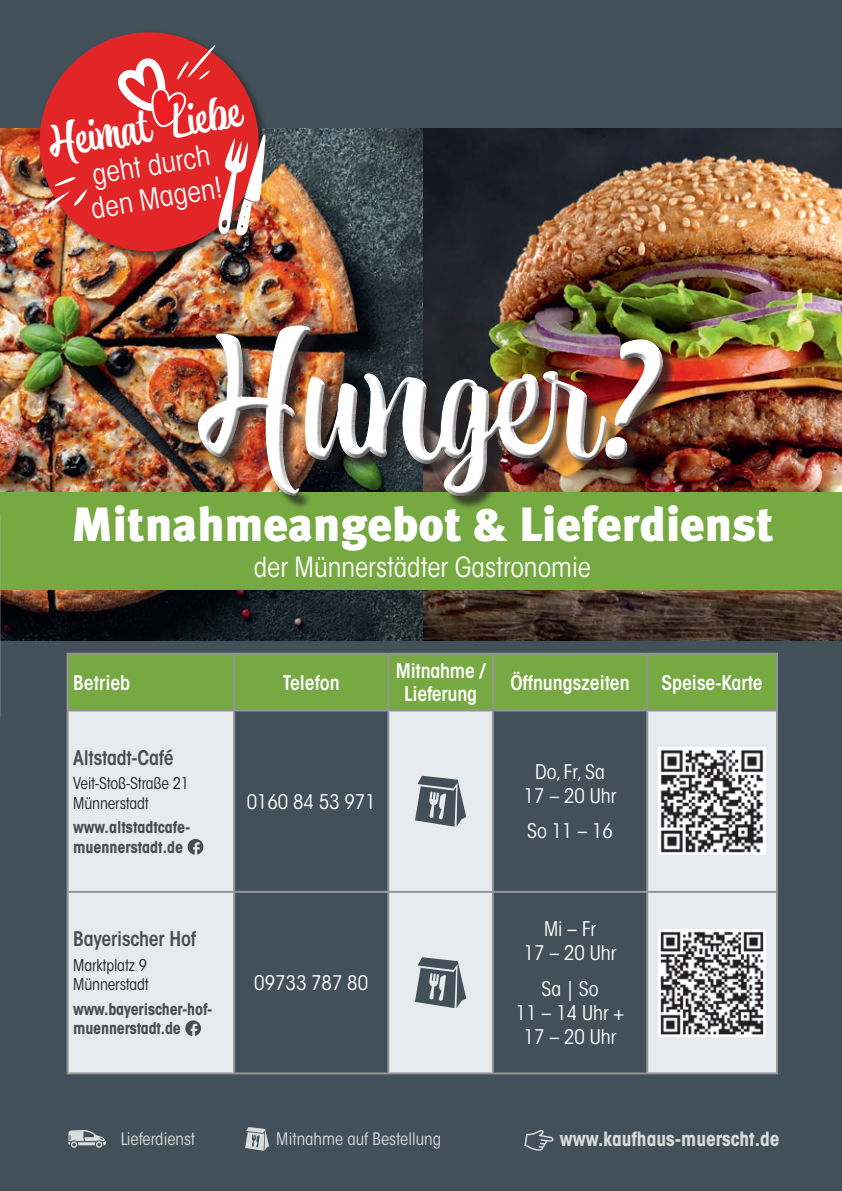
<style>
.page{position:relative;width:842px;height:1191px;background:#425159}
.page>*{position:absolute;margin:0;border:0;box-sizing:border-box;transform-origin:0 0}
.t1{font:164px "Atocha";color:#fff}
.t2{font:900 48px "Meta Plus";color:#fff}
.t3{font:43px "Atocha";color:#fff}
.t4{font:condensed 28.6px/33.6px "ITC Avant Garde Std";color:#fff}
.t5{font:condensed 27.6px "ITC Avant Garde Std";color:#fff}
.t6{font:condensed 20px/24px "ITC Avant Garde Std";color:#fff;text-align:center}
.t7{font:600 condensed 20px/23px "ITC Avant Garde Std";color:#fff;text-align:center}
.t8{font:600 condensed 20px "ITC Avant Garde Std";letter-spacing:-.01em;color:#4b4c4d}
.t9{font:700 condensed 19.4px "ITC Avant Garde Std";color:#fff}
.t10{font:condensed 17.2px "ITC Avant Garde Std";color:#fff}
.t11{font:700 condensed 16px/19.2px "ITC Avant Garde Std";letter-spacing:-.01em;color:#4b4c4d}
.t12{font:condensed 16px/19.2px "ITC Avant Garde Std";letter-spacing:-.01em;color:#231f20}
.s1{font-family:"Lucida Handwriting";font-style:italic}
.s2{font-family:"Freehand 521 BT Regular C"}
</style>
<div class="page">
<img style="left:0;top:129px;width:842px;height:511px">
<div style="left:0;top:492px;width:842px;height:97px;background:#76a941"></div>
<div style="left:200px;top:328px;width:476px;height:183px;background:#231f20;opacity:.75"></div>
<div style="left:192px;top:320px;width:477px;height:172px;background:#fff;opacity:.75"></div>
<div style="left:192px;top:326px;width:477px;height:176px;background:#231f20;opacity:.98"></div>
<svg style="left:68px;top:1130px;width:38px;height:17px"></svg>
<svg style="left:245px;top:1127px;width:24px;height:23px"></svg>
<svg style="left:524px;top:1129px;width:30px;height:21px"></svg>
<div style="left:37px;top:29px;width:234px;height:234px;background:#231f20;opacity:.75"></div>
<img style="left:31px;top:29px;width:236px;height:231px">
<svg style="left:44px;top:171px;width:44px;height:39px;background:#dd4845"></svg>
<svg style="left:115px;top:45px;width:151px;height:192px;background:#d54242"></svg>
<img style="left:0;top:514px;width:1px;height:203px">
<div style="left:69px;top:654px;width:707px;height:55px;background:#76a941"></div>
<svg style="left:69px;top:711px;width:707px;height:361px;fill:#e7ebed"></svg>
<hr style="left:233px;top:654px;width:2px;height:55px;background:#939598">
<hr style="left:387px;top:654px;width:2px;height:55px;background:#939598">
<hr style="left:233px;top:711px;width:2px;height:180px;background:#939598">
<hr style="left:387px;top:711px;width:2px;height:180px;background:#939598">
<hr style="left:69px;top:891px;width:165px;height:2px;background:#939598">
<hr style="left:234px;top:891px;width:154px;height:2px;background:#939598">
<hr style="left:233px;top:893px;width:2px;height:179px;background:#939598">
<hr style="left:388px;top:891px;width:105px;height:2px;background:#939598">
<hr style="left:387px;top:893px;width:2px;height:179px;background:#939598">
<hr style="left:493px;top:891px;width:154px;height:2px;background:#939598">
<hr style="left:647px;top:891px;width:129px;height:2px;background:#939598">
<hr style="left:67px;top:1072px;width:167px;height:2px;background:#939598">
<hr style="left:234px;top:1072px;width:154px;height:2px;background:#939598">
<hr style="left:388px;top:1072px;width:105px;height:2px;background:#939598">
<hr style="left:493px;top:1072px;width:154px;height:2px;background:#939598">
<hr style="left:647px;top:1072px;width:131px;height:2px;background:#939598">
<hr style="left:492px;top:654px;width:2px;height:55px;background:#939598">
<hr style="left:646px;top:654px;width:2px;height:55px;background:#939598">
<hr style="left:492px;top:711px;width:2px;height:180px;background:#939598">
<hr style="left:646px;top:711px;width:2px;height:180px;background:#939598">
<hr style="left:492px;top:893px;width:2px;height:179px;background:#939598">
<hr style="left:646px;top:893px;width:2px;height:179px;background:#939598">
<hr style="left:67px;top:710px;width:2px;height:182px;background:#939598">
<hr style="left:776px;top:710px;width:2px;height:182px;background:#939598">
<hr style="left:67px;top:892px;width:2px;height:180px;background:#939598">
<hr style="left:776px;top:892px;width:2px;height:180px;background:#939598">
<hr style="left:67px;top:653px;width:167px;height:1px;background:#939598">
<hr style="left:67px;top:654px;width:2px;height:56px;background:#939598">
<hr style="left:234px;top:653px;width:154px;height:1px;background:#939598">
<hr style="left:388px;top:653px;width:105px;height:1px;background:#939598">
<hr style="left:493px;top:653px;width:154px;height:1px;background:#939598">
<hr style="left:647px;top:653px;width:131px;height:1px;background:#939598">
<hr style="left:776px;top:654px;width:2px;height:56px;background:#939598">
<hr style="left:69px;top:709px;width:165px;height:2px;background:#939598">
<hr style="left:234px;top:709px;width:154px;height:2px;background:#939598">
<hr style="left:388px;top:709px;width:105px;height:2px;background:#939598">
<hr style="left:493px;top:709px;width:154px;height:2px;background:#939598">
<hr style="left:647px;top:709px;width:129px;height:2px;background:#939598">
<svg style="left:188px;top:839px;width:15px;height:15px"></svg>
<svg style="left:415px;top:775px;width:51px;height:51px"></svg>
<img style="left:659px;top:747px;width:107px;height:107px">
<svg style="left:185px;top:1020px;width:16px;height:16px"></svg>
<svg style="left:415px;top:957px;width:51px;height:51px"></svg>
<img style="left:659px;top:929px;width:107px;height:107px">
<h3 class="t3" style="left:44px;top:114px;width:195px;rotate:-10deg">Heimat <span class="s1">L</span>iebe</h3>
<h3 class="t4" style="left:83px;top:160px;width:134px;rotate:-10deg">geht durch den Magen!</h3>
<h1 class="t1" style="left:198px;top:287px;width:472px">Hunger<span class="s2">?</span></h1>
<h2 class="t2" style="left:71px;top:496px;width:704px">Mitnahmeangebot &amp; Lieferdienst</h2>
<h3 class="t5" style="left:254px;top:550px;width:339px">der Münnerstädter Gastronomie</h3>
<p class="t7" style="left:73px;top:670px;width:58px">Betrieb</p>
<p class="t7" style="left:283px;top:670px;width:59px">Telefon</p>
<p class="t7" style="left:396px;top:659px;width:91px">Mitnahme /<br>Lieferung</p>
<p class="t7" style="left:510px;top:670px;width:121px">Öffnungszeiten</p>
<p class="t7" style="left:662px;top:670px;width:103px">Speise-Karte</p>
<p class="t8" style="left:73px;top:744px;width:102px">Altstadt-Café</p>
<p class="t12" style="left:73px;top:774px;width:117px">Veit-Stoß-Straße 21<br>Münnerstadt</p>
<p class="t11" style="left:73px;top:818px;width:119px">www.altstadtcafe&shy;muennerstadt.de</p>
<p class="t8" style="left:73px;top:926px;width:124px">Bayerischer Hof</p>
<p class="t12" style="left:73px;top:955px;width:77px">Marktplatz 9<br>Münnerstadt</p>
<p class="t11" style="left:73px;top:999px;width:141px">www.bayerischer-hof&shy;muennerstadt.de</p>
<p class="t6" style="left:247px;top:789px;width:131px">0160 84 53 971</p>
<p class="t6" style="left:254px;top:971px;width:115px">09733 787 80</p>
<p class="t6" style="left:524px;top:759px;width:94px">Do, Fr, Sa<br>17 – 20 Uhr</p>
<p class="t6" style="left:527px;top:819px;width:87px">So 11 – 16</p>
<p class="t6" style="left:524px;top:917px;width:94px">Mi – Fr<br>17 – 20 Uhr</p>
<p class="t6" style="left:516px;top:976px;width:110px">Sa | So<br>11 – 14 Uhr +<br>17 – 20 Uhr</p>
<p class="t10" style="left:120px;top:1128px;width:77px">Lieferdienst</p>
<p class="t10" style="left:277px;top:1128px;width:166px">Mitnahme auf Bestellung</p>
<p class="t9" style="left:560px;top:1127px;width:221px">www.kaufhaus-muerscht.de</p>
</div>
